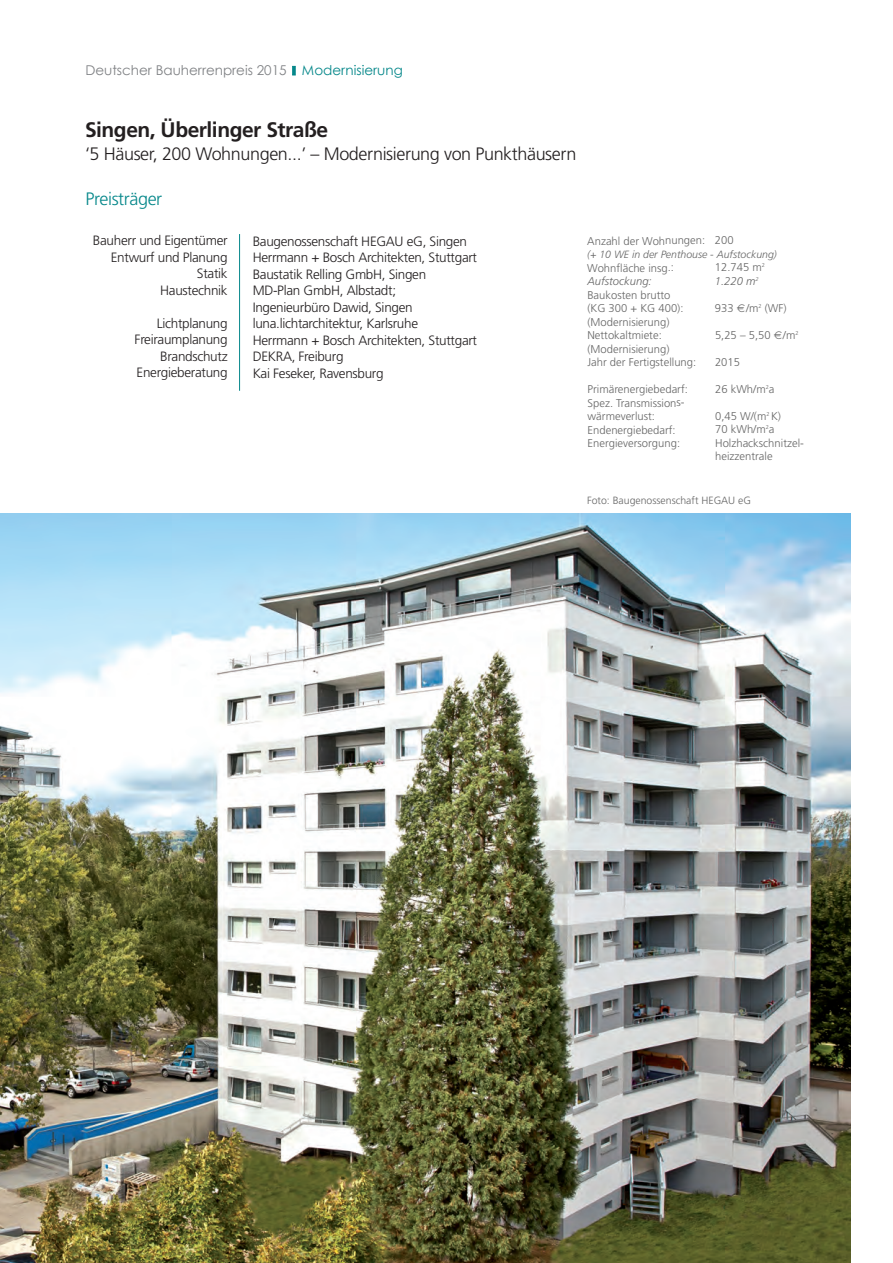
<style>
.page{position:relative;width:893px;height:1263px;background:#fff}
.page>*{position:absolute;margin:0;border:0;box-sizing:border-box;transform-origin:0 0}
.t1{font:700 21px "Frutiger";letter-spacing:-.02em;color:#231f20}
.t2{font:300 18px "Frutiger";letter-spacing:-.02em;color:#231f20}
.t3{font:300 18px "Frutiger";letter-spacing:-.02em;color:#05878a}
.t4{font:300 13.5px/16.5px "Frutiger";letter-spacing:-.02em;color:#231f20;text-align:right}
.t5{font:13.5px "Century Gothic";color:#808285}
.t6{font:300 11.25px/13.5px "Frutiger";color:#666}
.t7{font:italic 300 11.25px "Frutiger";color:#666}
.t8{font:italic 300 10.5px "Frutiger";color:#666}
.t9{font:300 10.5px "Frutiger";color:#666}
.s1{color:#05878a}
</style>
<div class="page">
<hr style="left:239px;top:234px;width:1px;height:157px;background:#05878a">
<svg style="left:292px;top:66px;width:4px;height:9px"></svg>
<img style="left:0;top:513px;width:851px;height:750px">
<p class="t5" style="left:85px;top:62px;width:319px">Deutscher Bauherrenpreis 2015 <span class="s1">Modernisierung</span></p>
<h1 class="t1" style="left:85px;top:121px;width:245px">Singen, Überlinger Straße</h1>
<h2 class="t2" style="left:85px;top:146px;width:493px">‘5 Häuser, 200 Wohnungen...’ – Modernisierung von Punkthäusern</h2>
<h2 class="t3" style="left:86px;top:191px;width:78px">Preisträger</h2>
<p class="t4" style="left:93px;top:234px;width:136px">Bauherr und Eigentümer<br>Entwurf und Planung<br>Statik<br>Haustechnik</p>
<p class="t4" style="left:135px;top:316px;width:95px">Lichtplanung<br>Freiraumplanung<br>Brandschutz<br>Energieberatung</p>
<p class="t4" style="left:253px;top:234px;width:226px;text-align:left">Baugenossenschaft HEGAU eG, Singen<br>Herrmann + Bosch Architekten, Stuttgart<br>Baustatik Relling GmbH, Singen<br>MD-Plan GmbH, Albstadt;<br>Ingenieurbüro Dawid, Singen luna.lichtarchitektur, Karlsruhe<br>Herrmann + Bosch Architekten, Stuttgart<br>DEKRA, Freiburg<br>Kai Feseker, Ravensburg</p>
<p class="t6" style="left:587px;top:235px;width:148px">Anzahl der Wohnungen: 200</p>
<p class="t8" style="left:587px;top:250px;width:191px">(+ 10 WE in der Penthouse - Aufstockung)</p>
<p class="t6" style="left:587px;top:262px;width:88px">Wohnfläche insg.:</p>
<p class="t6" style="left:715px;top:262px;width:52px">12.745 m<sup>2</sup></p>
<p class="t7" style="left:587px;top:277px;width:66px">Aufstockung:</p>
<p class="t7" style="left:715px;top:276px;width:45px">1.220 m<sup>2</sup></p>
<p class="t6" style="left:587px;top:289px;width:98px">Baukosten brutto (KG 300 + KG 400):</p>
<p class="t6" style="left:715px;top:302px;width:73px">933 /m<sup>2</sup> (WF)</p>
<p class="t6" style="left:587px;top:316px;width:84px">(Modernisierung)<br>Nettokaltmiete:</p>
<p class="t6" style="left:715px;top:329px;width:85px">5,25 – 5,50 /m<sup>2</sup></p>
<p class="t6" style="left:587px;top:343px;width:110px">(Modernisierung)<br>Jahr der Fertigstellung:</p>
<p class="t6" style="left:715px;top:356px;width:27px">2015</p>
<p class="t6" style="left:587px;top:383px;width:102px">Primärenergiebedarf:</p>
<p class="t6" style="left:715px;top:383px;width:61px">26 kWh/m<sup>2</sup>a</p>
<p class="t6" style="left:587px;top:397px;width:99px">Spez. Transmissions&shy;wärmeverlust:</p>
<p class="t6" style="left:715px;top:410px;width:67px">0,45 W/(m<sup>2</sup> K)</p>
<p class="t6" style="left:588px;top:424px;width:90px">Endenergiebedarf:</p>
<p class="t6" style="left:715px;top:424px;width:61px">70 kWh/m<sup>2</sup>a</p>
<p class="t6" style="left:588px;top:437px;width:94px">Energieversorgung:</p>
<p class="t6" style="left:715px;top:437px;width:90px">Holzhackschnitzel&shy;heizzentrale</p>
<p class="t9" style="left:587px;top:496px;width:165px">Foto: Baugenossenschaft HEGAU eG</p>
</div>
